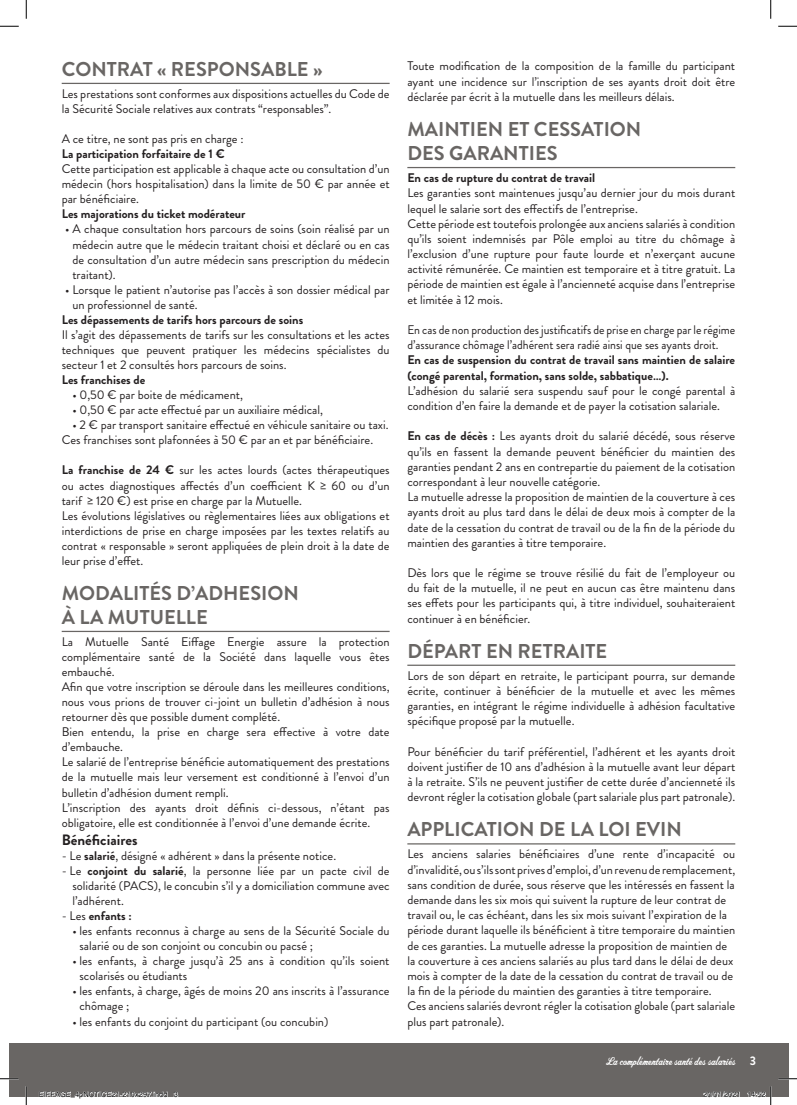
<style>
.page{position:relative;width:797px;height:1105px;background:#fff}
.page>*{position:absolute;margin:0;border:0;box-sizing:border-box;transform-origin:0 0}
.t1{font:700 20px/24px "Brandon Grotesque";color:#696664}
.t2{font:700 15px "Brandon Grotesque";color:#231f20}
.t3{font:12.5px/15.1px "Brandon Grotesque";color:#231f20}
.t4{font:700 12.5px/15.2px "Brandon Grotesque";color:#231f20}
.t5{font:12.5px/15.2px "Brandon Grotesque";color:#231f20;scale:.95 1}
.t6{font:12.5px "Aktuelle";color:#fff}
.t7{font:7.5px "Helvetica";color:#000}
.s1{font-weight:700}
.s2{font-weight:400}
.s3{font-family:"Brandon Grotesque";font-weight:700}
</style>
<div class="page">
<hr style="left:62px;top:83px;width:327px;height:1px;background:#696664">
<hr style="left:62px;top:631px;width:327px;height:1px;background:#696664">
<hr style="left:407px;top:167px;width:328px;height:1px;background:#696664">
<hr style="left:407px;top:665px;width:328px;height:1px;background:#696664">
<hr style="left:407px;top:843px;width:328px;height:1px;background:#696664">
<div style="left:9px;top:1043px;width:779px;height:53px;background:#696664"></div>
<svg style="left:0;top:25px;width:19px;height:2px"></svg>
<svg style="left:778px;top:25px;width:19px;height:2px"></svg>
<svg style="left:0;top:1078px;width:19px;height:1px"></svg>
<svg style="left:778px;top:1078px;width:19px;height:1px"></svg>
<svg style="left:25px;top:0;width:2px;height:19px"></svg>
<svg style="left:25px;top:1086px;width:2px;height:19px"></svg>
<svg style="left:770px;top:0;width:1px;height:19px"></svg>
<svg style="left:39px;top:1091px;width:139px;height:6px"></svg>
<svg style="left:703px;top:1091px;width:36px;height:6px"></svg>
<svg style="left:747px;top:1086px;width:24px;height:19px"></svg>
<h1 class="t1" style="left:62px;top:57px;width:262px">CONTRAT « RESPONSABLE »</h1>
<p class="t3" style="left:62px;top:86px;width:329px">Les prestations sont conformes aux dispositions actuelles du Code de la Sécurité Sociale relatives aux contrats “responsables”.</p>
<p class="t3" style="left:62px;top:131px;width:183px">A ce titre, ne sont pas pris en charge :</p>
<p class="t4" style="left:62px;top:146px;width:164px">La participation forfaitaire de 1 €</p>
<p class="t3" style="left:62px;top:162px;width:329px;text-align:justify">Cette participation est applicable à chaque acte ou consultation d’un médecin (hors hospitalisation) dans la limite de 50 € par année et par bénéficiaire.</p>
<p class="t4" style="left:62px;top:207px;width:185px">Les majorations du ticket modérateur</p>
<p class="t3" style="left:72px;top:222px;width:319px;text-align:justify;text-indent:-7px">• A chaque consultation hors parcours de soins (soin réalisé par un médecin autre que le médecin traitant choisi et déclaré ou en cas de consultation d’un autre médecin sans prescription du médecin traitant).</p>
<p class="t3" style="left:72px;top:282px;width:319px;text-indent:-7px">• Lorsque le patient n’autorise pas l’accès à son dossier médical par un professionnel de santé.</p>
<p class="t4" style="left:62px;top:312px;width:243px">Les dépassements de tarifs hors parcours de soins</p>
<p class="t3" style="left:62px;top:327px;width:329px;text-align:justify">Il s’agit des dépassements de tarifs sur les consultations et les actes techniques que peuvent pratiquer les médecins spécialistes du secteur 1 et 2 consultés hors parcours de soins.</p>
<p class="t4" style="left:62px;top:372px;width:85px">Les franchises de</p>
<p class="t3" style="left:72px;top:387px;width:172px">• 0,50 € par boite de médicament,</p>
<p class="t3" style="left:72px;top:402px;width:252px">• 0,50 € par acte effectué par un auxiliaire médical,</p>
<p class="t3" style="left:62px;top:418px;width:328px;text-indent:11px">• 2 € par transport sanitaire effectué en véhicule sanitaire ou taxi.<br>Ces franchises sont plafonnées à 50 € par an et par bénéficiaire.</p>
<p class="t3" style="left:62px;top:463px;width:329px"><span class="s1">La franchise de 24 €</span> sur les actes lourds (actes thérapeutiques ou actes diagnostiques affectés d’un coefficient K ≥ 60 ou d’un tarif ≥ 120 €) est prise en charge par la Mutuelle.<br>Les évolutions législatives ou règlementaires liées aux obligations et interdictions de prise en charge imposées par les textes relatifs au contrat « responsable » seront appliquées de plein droit à la date de leur prise d’effet.</p>
<h1 class="t1" style="left:62px;top:581px;width:239px">MODALITÉS D’ADHESION<br>À LA MUTUELLE</h1>
<p class="t3" style="left:62px;top:634px;width:329px">La Mutuelle Santé Eiffage Energie assure la protection complémentaire santé de la Société dans laquelle vous êtes embauché.<br>Afin que votre inscription se déroule dans les meilleures conditions, nous vous prions de trouver ci-joint un bulletin d’adhésion à nous retourner dès que possible dument complété.<br>Bien entendu, la prise en charge sera effective à votre date d’embauche.<br>Le salarié de l’entreprise bénéficie automatiquement des prestations de la mutuelle mais leur versement est conditionné à l’envoi d’un bulletin d’adhésion dument rempli.<br>L’inscription des ayants droit définis ci-dessous, n’étant pas obligatoire, elle est conditionnée à l’envoi d’une demande écrite.</p>
<p class="t2" style="left:62px;top:829px;width:77px">Bénéficiaires</p>
<p class="t3" style="left:62px;top:848px;width:276px">- Le <span class="s1">salarié</span>, désigné « adhérent » dans la présente notice.</p>
<p class="t3" style="left:72px;top:863px;width:319px;text-align:justify;text-indent:-11px">- Le <span class="s1">conjoint du salarié</span>, la personne liée par un pacte civil de solidarité (PACS), le concubin s’il y a domiciliation commune avec l’adhérent.</p>
<p class="t4" style="left:62px;top:908px;width:72px"><span class="s2">- Les</span> enfants :</p>
<p class="t3" style="left:79px;top:923px;width:312px;text-indent:-7px">• les enfants reconnus à charge au sens de la Sécurité Sociale du salarié ou de son conjoint ou concubin ou pacsé ;</p>
<p class="t3" style="left:79px;top:954px;width:312px;text-indent:-7px">• les enfants, à charge jusqu’à 25 ans à condition qu’ils soient scolarisés ou étudiants</p>
<p class="t3" style="left:79px;top:984px;width:312px;text-indent:-7px">• les enfants, à charge, âgés de moins 20 ans inscrits à l’assurance chômage ;</p>
<p class="t3" style="left:72px;top:1014px;width:257px">• les enfants du conjoint du participant (ou concubin)</p>
<p class="t3" style="left:407px;top:59px;width:329px;text-align:justify">Toute modification de la composition de la famille du participant ayant une incidence sur l’inscription de ses ayants droit doit être déclarée par écrit à la mutuelle dans les meilleurs délais.</p>
<h1 class="t1" style="left:407px;top:117px;width:235px">MAINTIEN ET CESSATION<br>DES GARANTIES</h1>
<p class="t4" style="left:407px;top:170px;width:189px">En cas de rupture du contrat de travail</p>
<p class="t3" style="left:407px;top:186px;width:329px">Les garanties sont maintenues jusqu’au dernier jour du mois durant lequel le salarie sort des effectifs de l’entreprise.<br>Cette période est toutefois prolongée aux anciens salariés à condition qu’ils soient indemnisés par Pôle emploi au titre du chômage à l’exclusion d’une rupture pour faute lourde et n’exerçant aucune activité rémunérée. Ce maintien est temporaire et à titre gratuit. La période de maintien est égale à l’ancienneté acquise dans l’entreprise et limitée à 12 mois.</p>
<p class="t5" style="left:407px;top:322px;width:347px">En cas de non production des justificatifs de prise en charge par le régime d’assurance chômage l’adhérent sera radié ainsi que ses ayants droit.</p>
<p class="t4" style="left:407px;top:353px;width:329px">En cas de suspension du contrat de travail sans maintien de salaire (congé parental, formation, sans solde, sabbatique…).</p>
<p class="t3" style="left:407px;top:383px;width:329px">L’adhésion du salarié sera suspendu sauf pour le congé parental à condition d’en faire la demande et de payer la cotisation salariale.</p>
<p class="t3" style="left:407px;top:429px;width:329px"><span class="s1">En cas de décès :</span> Les ayants droit du salarié décédé, sous réserve qu’ils en fassent la demande peuvent bénéficier du maintien des garanties pendant 2 ans en contrepartie du paiement de la cotisation correspondant à leur nouvelle catégorie.<br>La mutuelle adresse la proposition de maintien de la couverture à ces ayants droit au plus tard dans le délai de deux mois à compter de la date de la cessation du contrat de travail ou de la fin de la période du maintien des garanties à titre temporaire.</p>
<p class="t3" style="left:407px;top:565px;width:329px;text-align:justify">Dès lors que le régime se trouve résilié du fait de l’employeur ou du fait de la mutuelle, il ne peut en aucun cas être maintenu dans ses effets pour les participants qui, à titre individuel, souhaiteraient continuer à en bénéficier.</p>
<h1 class="t1" style="left:407px;top:639px;width:201px">DÉPART EN RETRAITE</h1>
<p class="t3" style="left:407px;top:668px;width:329px;text-align:justify">Lors de son départ en retraite, le participant pourra, sur demande écrite, continuer à bénéficier de la mutuelle et avec les mêmes garanties, en intégrant le régime individuelle à adhésion facultative spécifique proposé par la mutuelle.</p>
<p class="t3" style="left:407px;top:744px;width:329px;text-align:justify">Pour bénéficier du tarif préférentiel, l’adhérent et les ayants droit doivent justifier de 10 ans d’adhésion à la mutuelle avant leur départ à la retraite. S’ils ne peuvent justifier de cette durée d’ancienneté ils devront régler la cotisation globale (part salariale plus part patronale).</p>
<h1 class="t1" style="left:407px;top:817px;width:276px">APPLICATION DE LA LOI EVIN</h1>
<p class="t3" style="left:407px;top:847px;width:329px">Les anciens salaries bénéficiaires d’une rente d’incapacité ou d’invalidité, ou s’ils sont prives d’emploi, d’un revenu de remplacement, sans condition de durée, sous réserve que les intéressés en fassent la demande dans les six mois qui suivent la rupture de leur contrat de travail ou, le cas échéant, dans les six mois suivant l’expiration de la période durant laquelle ils bénéficient à titre temporaire du maintien de ces garanties. La mutuelle adresse la proposition de maintien de la couverture à ces anciens salariés au plus tard dans le délai de deux mois à compter de la date de la cessation du contrat de travail ou de la fin de la période du maintien des garanties à titre temporaire.<br>Ces anciens salariés devront régler la cotisation globale (part salariale plus part patronale).</p>
<p class="t6" style="left:605px;top:1053px;width:153px">La complémentaire santé des salariés <span class="s3">3</span></p>
<p class="t7" style="left:39px;top:1089px;width:141px">EIFFAGE_4pNOTICE21-210x297.indd 3</p>
<p class="t7" style="left:703px;top:1089px;width:64px">20/01/2021 14:52</p>
</div>
